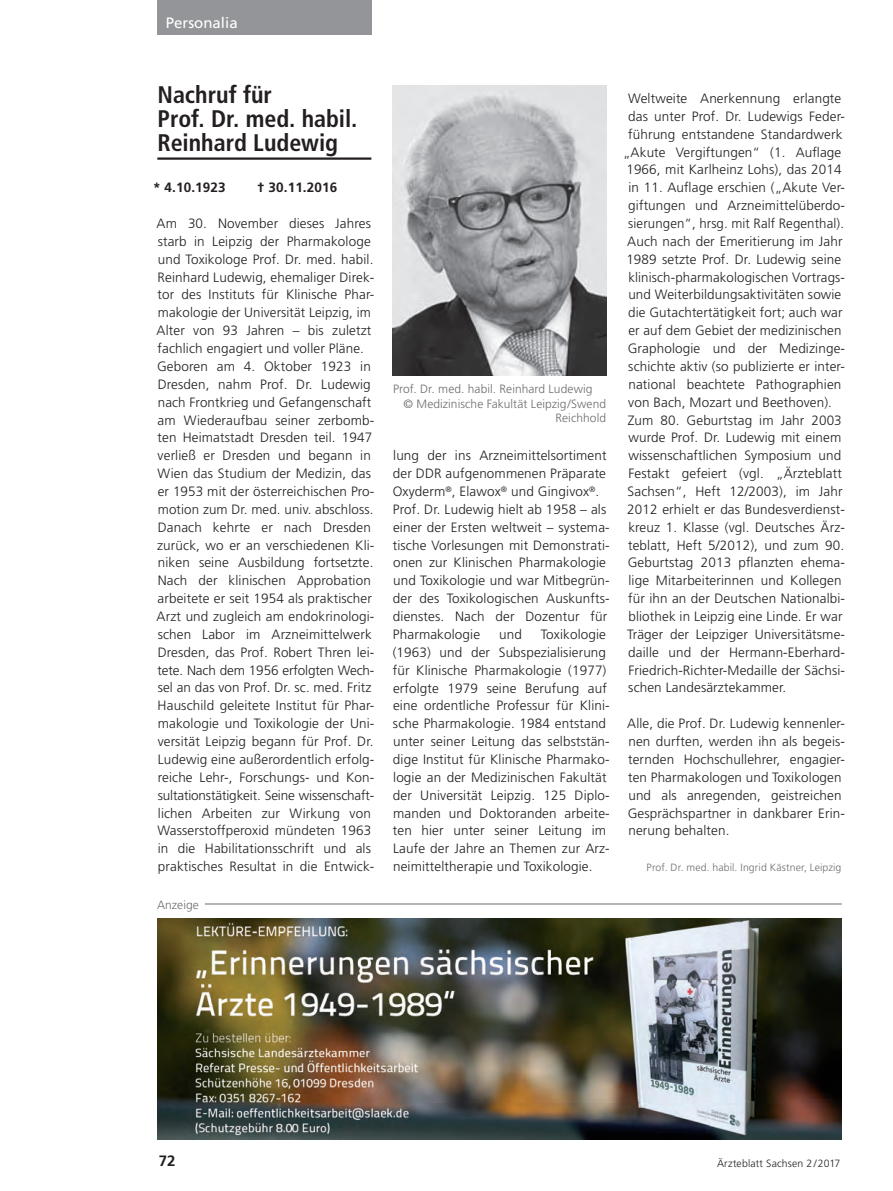
<style>
.page{position:relative;width:893px;height:1191px;background:#fff}
.page>*{position:absolute;margin:0;border:0;box-sizing:border-box;transform-origin:0 0}
.t1{font:700 condensed 24px/24px "Frutiger";color:#231f20}
.t2{font:15px "Frutiger";color:#fff}
.t3{font:700 15px "Frutiger";color:#231f20}
.t4{font:300 13.5px/17.9px "Frutiger";letter-spacing:.01em;color:#231f20}
.t5{font:700 13.5px "Frutiger";letter-spacing:.01em;color:#231f20}
.t6{font:300 12px "Frutiger";letter-spacing:.005em;color:#6c6d70}
.t7{font:300 10.5px "Frutiger";letter-spacing:.01em;color:#6c6d70}
.t8{font:300 10.5px "Frutiger";letter-spacing:.01em;color:#231f20}
</style>
<div class="page">
<hr style="left:157px;top:157px;width:214px;height:3px;background:#231f20">
<div style="left:157px;top:0;width:214px;height:34px;background:#939598"></div>
<img style="left:393px;top:85px;width:214px;height:290px">
<img style="left:157px;top:919px;width:685px;height:221px">
<hr style="left:205px;top:903px;width:637px;height:1px;background:#6c6d70">
<p class="t2" style="left:166px;top:14px;width:73px">Personalia</p>
<h1 class="t1" style="left:158px;top:83px;width:201px">Nachruf für<br>Prof. Dr. med. habil.<br>Reinhard Ludewig</h1>
<p class="t5" style="left:153px;top:180px;width:74px">* 4.10.1923</p>
<p class="t5" style="left:257px;top:180px;width:82px">† 30.11.2016</p>
<p class="t4" style="left:157px;top:214px;width:219px">Am 30. November dieses Jahres starb in Leipzig der Pharmakologe und Toxikologe Prof. Dr. med. habil.<br>Reinhard Ludewig, ehemaliger Direk&shy;tor des Instituts für Klinische Phar&shy;makologie der Universität Leipzig, im Alter von 93 Jahren – bis zuletzt fachlich engagiert und voller Pläne.<br>Geboren am 4. Oktober 1923 in Dresden, nahm Prof. Dr. Ludewig nach Frontkrieg und Gefangenschaft am Wiederaufbau seiner zerbomb&shy;ten Heimatstadt Dresden teil. 1947 verließ er Dresden und begann in Wien das Studium der Medizin, das er 1953 mit der österreichischen Pro&shy;motion zum Dr. med. univ. abschloss.<br>Danach kehrte er nach Dresden zurück, wo er an verschiedenen Kli&shy;niken seine Ausbildung fortsetzte.<br>Nach der klinischen Approbation arbeitete er seit 1954 als praktischer Arzt und zugleich am endokrinologi&shy;schen Labor im Arzneimittelwerk Dresden, das Prof. Robert Thren lei&shy;tete. Nach dem 1956 erfolgten Wech&shy;sel an das von Prof. Dr. sc. med. Fritz Hauschild geleitete Institut für Phar&shy;makologie und Toxikologie der Uni&shy;versität Leipzig begann für Prof. Dr.<br>Ludewig eine außerordentlich erfolg&shy;reiche Lehr-, Forschungs- und Kon&shy;sultationstätigkeit. Seine wissenschaft&shy;lichen Arbeiten zur Wirkung von Wasserstoffperoxid mündeten 1963 in die Habilitationsschrift und als praktisches Resultat in die Entwick-</p>
<p class="t6" style="left:157px;top:897px;width:43px">Anzeige</p>
<p class="t6" style="left:393px;top:382px;width:201px">Prof. Dr. med. habil. Reinhard Ludewig</p>
<p class="t6" style="left:403px;top:396px;width:204px">© Medizinische Fakultät Leipzig/Swend</p>
<p class="t6" style="left:555px;top:411px;width:52px">Reichhold</p>
<p class="t4" style="left:393px;top:446px;width:218px">lung der ins Arzneimittelsortiment der DDR aufgenommenen Präparate Oxyderm<sup>®</sup>, Elawox<sup>®</sup> und Gingivox<sup>®</sup>.<br>Prof. Dr. Ludewig hielt ab 1958 – als einer der Ersten weltweit – systema&shy;tische Vorlesungen mit Demonstrati&shy;onen zur Klinischen Pharmakologie und Toxikologie und war Mitbegrün&shy;der des Toxikologischen Auskunfts&shy;dienstes. Nach der Dozentur für Pharmakologie</p>
<p class="t4" style="left:393px;top:625px;width:219px;text-indent:148px">Toxikologie (1963) und der Subspezialisierung für Klinische Pharmakologie (1977) erfolgte 1979 seine Berufung auf eine ordentliche Professur für Klini&shy;sche Pharmakologie. 1984 entstand unter seiner Leitung das selbststän&shy;dige Institut für Klinische Pharmako&shy;logie an der Medizinischen Fakultät der Universität Leipzig. 125 Diplo&shy;manden und Doktoranden arbeite&shy;ten hier unter seiner Leitung im Laufe der Jahre an Themen zur Arz&shy;neimitteltherapie und Toxikologie.</p>
<p class="t4" style="left:499px;top:625px;width:24px">und</p>
<p class="t4" style="left:628px;top:89px;width:215px">Weltweite Anerkennung erlangte</p>
<p class="t4" style="left:628px;top:107px;width:218px">das unter Prof. Dr. Ludewigs Feder-</p>
<p class="t4" style="left:628px;top:125px;width:216px">führung entstandene Standardwerk</p>
<p class="t4" style="left:623px;top:143px;width:220px">„Akute Vergiftungen“ (1. Auflage</p>
<p class="t4" style="left:626px;top:161px;width:217px">1966, mit Karlheinz Lohs), das 2014</p>
<p class="t4" style="left:628px;top:179px;width:218px">in 11. Auflage erschien („Akute Ver-</p>
<p class="t4" style="left:628px;top:196px;width:218px">giftungen und Arzneimittelüberdo-</p>
<p class="t4" style="left:628px;top:214px;width:217px">sierungen“, hrsg. mit Ralf Regenthal).</p>
<p class="t4" style="left:627px;top:232px;width:217px">Auch nach der Emeritierung im Jahr</p>
<p class="t4" style="left:626px;top:250px;width:216px">1989 setzte Prof. Dr. Ludewig seine</p>
<p class="t4" style="left:628px;top:268px;width:218px">klinisch-pharmakologischen Vortrags-</p>
<p class="t4" style="left:628px;top:286px;width:214px">und Weiterbildungsaktivitäten sowie</p>
<p class="t4" style="left:628px;top:304px;width:216px">die Gutachtertätigkeit fort; auch war</p>
<p class="t4" style="left:628px;top:321px;width:215px">er auf dem Gebiet der medizinischen</p>
<p class="t4" style="left:628px;top:339px;width:218px">Graphologie und der Medizinge-</p>
<p class="t4" style="left:628px;top:357px;width:218px">schichte aktiv (so publizierte er inter-</p>
<p class="t4" style="left:628px;top:375px;width:215px">national beachtete Pathographien</p>
<p class="t4" style="left:628px;top:393px;width:205px">von Bach, Mozart und Beethoven).</p>
<p class="t4" style="left:628px;top:411px;width:216px">Zum 80. Geburtstag im Jahr 2003</p>
<p class="t4" style="left:628px;top:429px;width:214px">wurde Prof. Dr. Ludewig mit einem</p>
<p class="t4" style="left:628px;top:446px;width:214px">wissenschaftlichen Symposium und</p>
<p class="t4" style="left:628px;top:464px;width:215px">Festakt gefeiert (vgl. „Ärzteblatt</p>
<p class="t4" style="left:628px;top:482px;width:216px">Sachsen“, Heft 12/2003), im Jahr</p>
<p class="t4" style="left:627px;top:500px;width:219px">2012 erhielt er das Bundesverdienst-</p>
<p class="t4" style="left:628px;top:518px;width:218px">kreuz 1. Klasse (vgl. Deutsches Ärz-</p>
<p class="t4" style="left:628px;top:536px;width:217px">teblatt, Heft 5/2012), und zum 90.</p>
<p class="t4" style="left:628px;top:554px;width:219px">Geburtstag 2013 pflanzten ehema-</p>
<p class="t4" style="left:628px;top:571px;width:215px">lige Mitarbeiterinnen und Kollegen</p>
<p class="t4" style="left:628px;top:589px;width:218px">für ihn an der Deutschen Nationalbi-</p>
<p class="t4" style="left:628px;top:607px;width:216px">bliothek in Leipzig eine Linde. Er war</p>
<p class="t4" style="left:627px;top:625px;width:219px">Träger der Leipziger Universitätsme-</p>
<p class="t4" style="left:628px;top:643px;width:218px">daille und der Hermann-Eberhard-</p>
<p class="t4" style="left:628px;top:661px;width:218px">Friedrich-Richter-Medaille der Sächsi-</p>
<p class="t4" style="left:628px;top:679px;width:159px">schen Landesärztekammer.</p>
<p class="t4" style="left:627px;top:714px;width:219px">Alle, die Prof. Dr. Ludewig kennenler&shy;nen durften, werden ihn als begeis&shy;ternden Hochschullehrer, engagier&shy;ten Pharmakologen und Toxikologen und als anregenden, geistreichen Gesprächspartner in dankbarer Erin&shy;nerung behalten.</p>
<p class="t7" style="left:647px;top:861px;width:196px">Prof. Dr. med. habil. Ingrid Kästner, Leipzig</p>
<p class="t3" style="left:159px;top:1151px;width:18px">72</p>
<p class="t8" style="left:717px;top:1157px;width:125px">Ärzteblatt Sachsen 2/2017</p>
</div>
